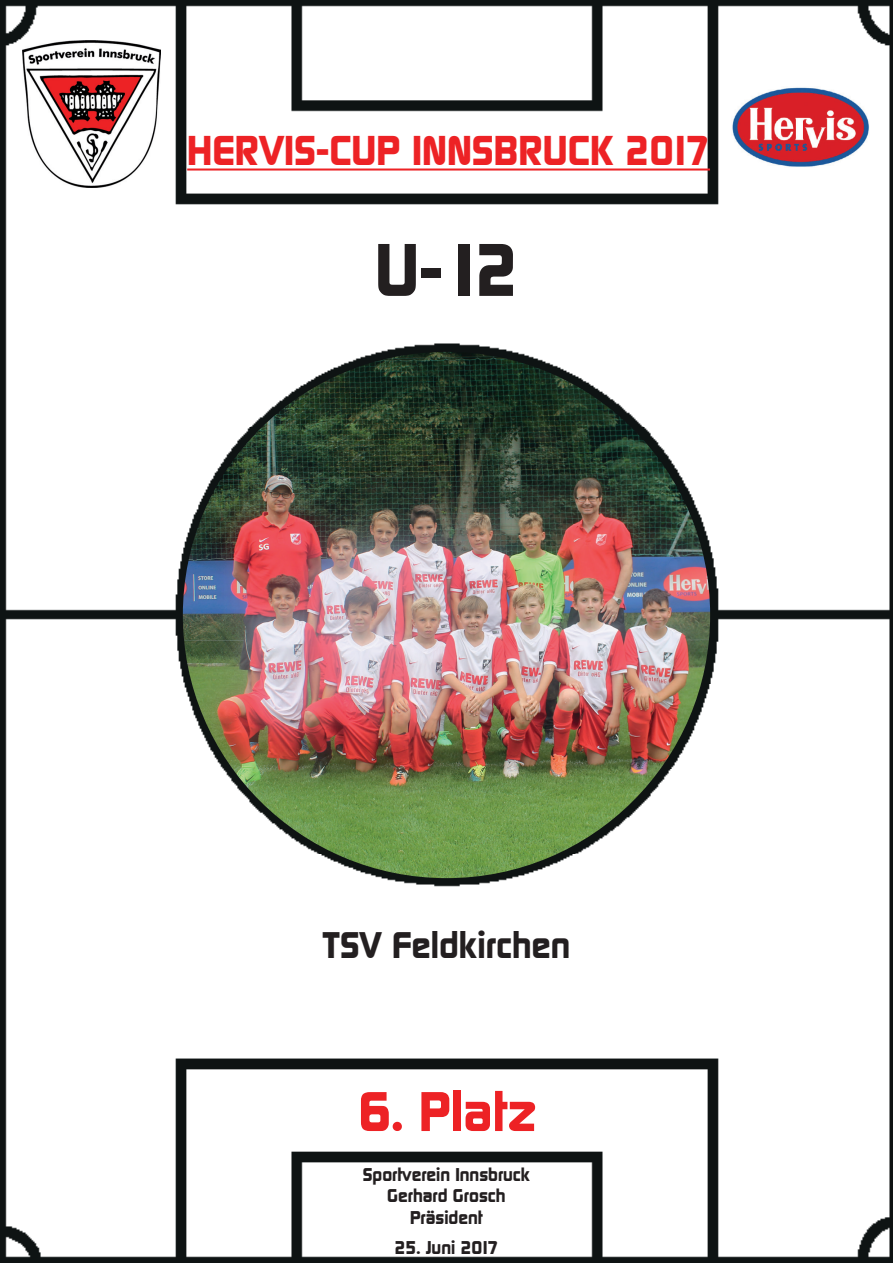
<style>
.page{position:relative;width:893px;height:1263px;background:#fff}
.page>*{position:absolute;margin:0;border:0;box-sizing:border-box;transform-origin:0 0}
.t1{font:800 72px "Randy Becker";color:#231f20}
.t2{font:800 54px "Randy Becker";color:#ed2225}
.t3{font:800 40.5px "Randy Becker";color:#ed2225}
.t4{font:800 36px "Randy Becker";color:#231f20}
.t5{font:800 18px/21.6px "Randy Becker";color:#231f20;text-align:center}
</style>
<div class="page">
<img style="left:0;top:0;width:893px;height:1263px">
<hr style="left:187px;top:168px;width:523px;height:3px;background:#ed2225">
<img style="left:23px;top:40px;width:137px;height:147px">
<img style="left:732px;top:87px;width:137px;height:81px">
<img style="left:183px;top:352px;width:527px;height:526px">
<h3 class="t3" style="left:187px;top:127px;width:524px">HERVIS-CUP INNSBRUCK 2017</h3>
<h1 class="t1" style="left:375px;top:227px;width:145px">U-12</h1>
<h3 class="t4" style="left:323px;top:924px;width:249px">TSV Feldkirchen</h3>
<h2 class="t2" style="left:358px;top:1079px;width:180px">6. Platz</h2>
<p class="t5" style="left:363px;top:1164px;width:169px">Sportverein Innsbruck<br>Gerhard Grosch<br>Präsident</p>
<p class="t5" style="left:395px;top:1237px;width:105px">25. Juni 2017</p>
</div>
